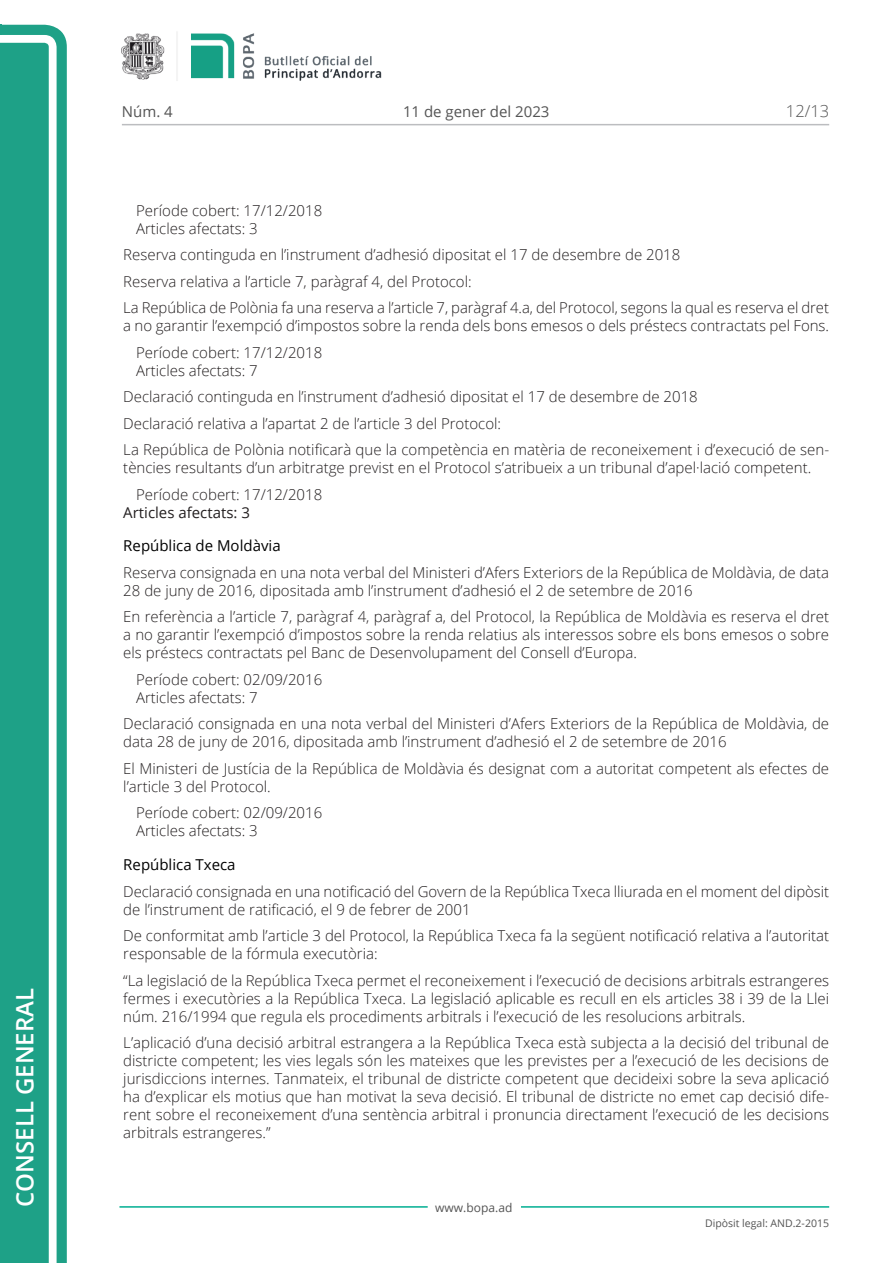
<style>
.page{position:relative;width:893px;height:1263px;background:#fff}
.page>*{position:absolute;margin:0;border:0;box-sizing:border-box;transform-origin:0 0}
.t1{font:600 24px "Open Sans";color:#fff}
.t2{font:300 16.5px "Open Sans";color:#545454}
.Body_text{font:300 15px/18px "Open Sans";color:#231f20}
.Body_text_NOS{font:300 15px "Open Sans";color:#231f20}
.Body_text_i{font:300 15px "Open Sans";color:#231f20}
.Titol_7_plus{font:15px "Open Sans";color:#000}
.t3{font:15px "Open Sans";color:#545454}
.Body_text_sumari{font:15px "Open Sans";color:#231f20}
.t4{font:12px "Open Sans";color:#545454}
.t5{font:10.5px "Open Sans";color:#545454}
</style>
<div class="page">
<svg style="left:0;top:25px;width:67px;height:1238px;fill:#1ea187"></svg>
<div style="left:0;top:43px;width:49px;height:1220px;background:#1ea187"></div>
<img style="left:122px;top:32px;width:260px;height:49px">
<hr style="left:119px;top:1206px;width:309px;height:2px;background:#00ae91">
<hr style="left:521px;top:1206px;width:308px;height:2px;background:#00ae91">
<hr style="left:122px;top:124px;width:707px;height:1px;background:#bcbdc0">
<h1 class="t1" style="left:8px;top:1207px;width:220px;rotate:-90deg">Consell General</h1>
<p class="t3" style="left:122px;top:102px;width:52px">Núm. 4</p>
<p class="t3" style="left:403px;top:102px;width:148px">11 de gener del 2023</p>
<p class="t2" style="left:786px;top:100px;width:45px">12/13</p>
<p class="Body_text_NOS" style="left:136px;top:200px;width:188px">Període cobert: 17/12/2018</p>
<p class="Body_text_i" style="left:136px;top:218px;width:123px">Articles afectats: 3</p>
<p class="Body_text" style="left:123px;top:245px;width:559px">Reserva continguda en l’instrument d’adhesió dipositat el 17 de desembre de 2018</p>
<p class="Body_text" style="left:123px;top:272px;width:350px">Reserva relativa a l’article 7, paràgraf 4, del Protocol:</p>
<p class="Body_text" style="left:123px;top:298px;width:707px">La República de Polònia fa una reserva a l’article 7, paràgraf 4.a, del Protocol, segons la qual es reserva el dret a no garantir l’exempció d’impostos sobre la renda dels bons emesos o dels préstecs contractats pel Fons.</p>
<p class="Body_text_NOS" style="left:136px;top:342px;width:188px">Període cobert: 17/12/2018</p>
<p class="Body_text_i" style="left:136px;top:360px;width:123px">Articles afectats: 7</p>
<p class="Body_text" style="left:123px;top:387px;width:576px">Declaració continguda en l’instrument d’adhesió dipositat el 17 de desembre de 2018</p>
<p class="Body_text" style="left:123px;top:414px;width:379px">Declaració relativa a l’apartat 2 de l’article 3 del Protocol:</p>
<p class="Body_text" style="left:123px;top:440px;width:707px">La República de Polònia notificarà que la competència en matèria de reconeixement i d’execució de sen&shy;tències resultants d’un arbitratge previst en el Protocol s’atribueix a un tribunal d’apel·lació competent.</p>
<p class="Body_text_NOS" style="left:136px;top:484px;width:188px">Període cobert: 17/12/2018</p>
<p class="Body_text_sumari" style="left:123px;top:502px;width:128px">Articles afectats: 3</p>
<p class="Titol_7_plus" style="left:123px;top:536px;width:159px">República de Moldàvia</p>
<p class="Body_text" style="left:123px;top:563px;width:707px">Reserva consignada en una nota verbal del Ministeri d’Afers Exteriors de la República de Moldàvia, de data<br>28 de juny de 2016, dipositada amb l’instrument d’adhesió el 2 de setembre de 2016</p>
<p class="Body_text" style="left:123px;top:608px;width:707px;text-align:justify">En referència a l’article 7, paràgraf 4, paràgraf a, del Protocol, la República de Moldàvia es reserva el dret a no garantir l’exempció d’impostos sobre la renda relatius als interessos sobre els bons emesos o sobre els préstecs contractats pel Banc de Desenvolupament del Consell d’Europa.</p>
<p class="Body_text_NOS" style="left:136px;top:669px;width:188px">Període cobert: 02/09/2016</p>
<p class="Body_text_i" style="left:136px;top:687px;width:123px">Articles afectats: 7</p>
<p class="Body_text" style="left:123px;top:715px;width:707px">Declaració consignada en una nota verbal del Ministeri d’Afers Exteriors de la República de Moldàvia, de data 28 de juny de 2016, dipositada amb l’instrument d’adhesió el 2 de setembre de 2016</p>
<p class="Body_text" style="left:123px;top:759px;width:707px">El Ministeri de Justícia de la República de Moldàvia és designat com a autoritat competent als efectes de l’article 3 del Protocol.</p>
<p class="Body_text_NOS" style="left:136px;top:803px;width:188px">Període cobert: 02/09/2016</p>
<p class="Body_text_i" style="left:136px;top:821px;width:123px">Articles afectats: 3</p>
<p class="Titol_7_plus" style="left:123px;top:854px;width:114px">República Txeca</p>
<p class="Body_text" style="left:123px;top:882px;width:707px">Declaració consignada en una notificació del Govern de la República Txeca lliurada en el moment del dipòsit de l’instrument de ratificació, el 9 de febrer de 2001</p>
<p class="Body_text" style="left:123px;top:926px;width:707px">De conformitat amb l’article 3 del Protocol, la República Txeca fa la següent notificació relativa a l’autoritat responsable de la fórmula executòria:</p>
<p class="Body_text" style="left:123px;top:971px;width:707px;text-align:justify">“La legislació de la República Txeca permet el reconeixement i l’execució de decisions arbitrals estrangeres fermes i executòries a la República Txeca. La legislació aplicable es recull en els articles 38 i 39 de la Llei núm. 216/1994 que regula els procediments arbitrals i l’execució de les resolucions arbitrals.</p>
<p class="Body_text" style="left:123px;top:1033px;width:707px;text-align:justify">L’aplicació d’una decisió arbitral estrangera a la República Txeca està subjecta a la decisió del tribunal de districte competent; les vies legals són les mateixes que les previstes per a l’execució de les decisions de jurisdiccions internes. Tanmateix, el tribunal de districte competent que decideixi sobre la seva aplicació ha d’explicar els motius que han motivat la seva decisió. El tribunal de districte no emet cap decisió dife&shy;rent sobre el reconeixement d’una sentència arbitral i pronuncia directament l’execució de les decisions arbitrals estrangeres.”</p>
<p class="t4" style="left:435px;top:1199px;width:79px">www.bopa.ad</p>
<p class="t5" style="left:705px;top:1216px;width:125px">Dipòsit legal: AND.2-2015</p>
</div>
